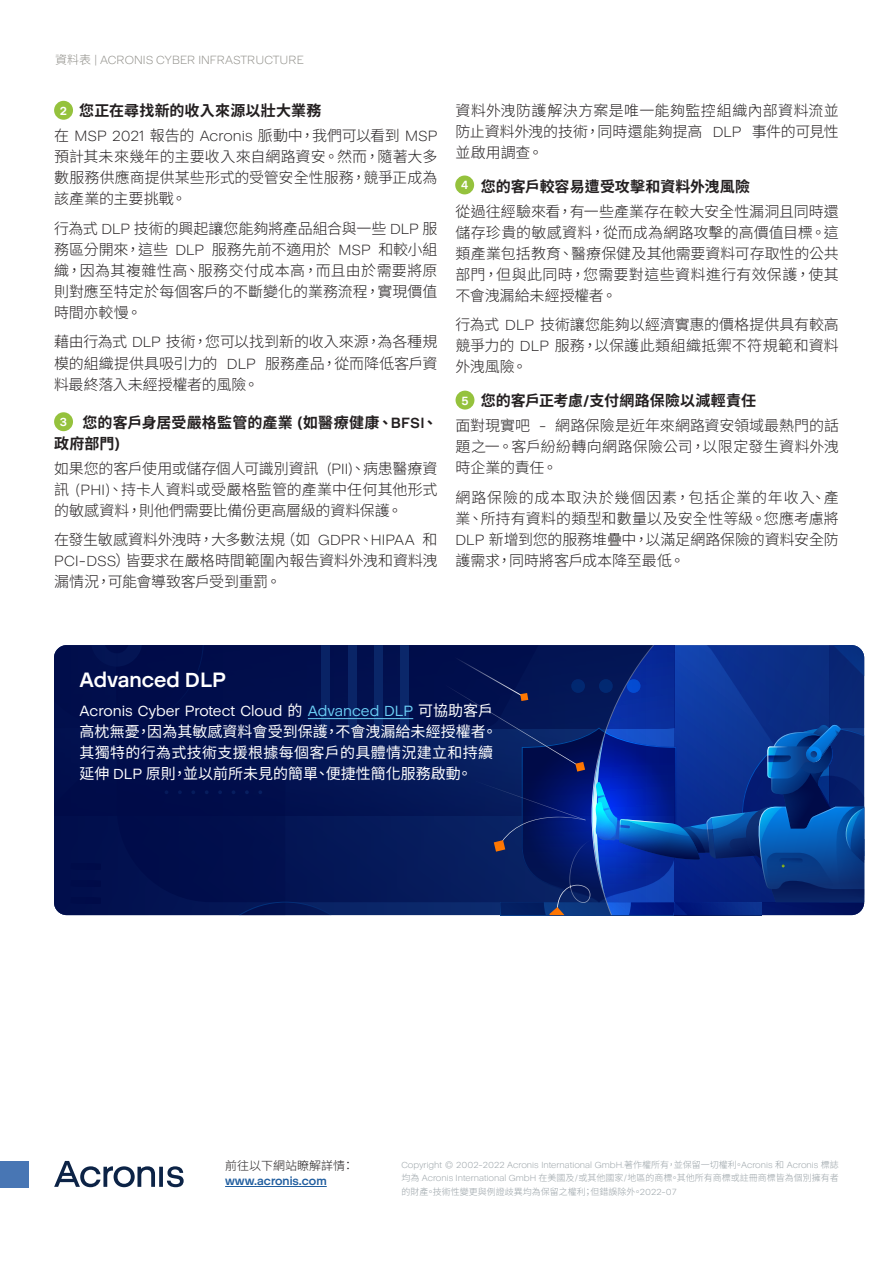
<style>
.page{position:relative;width:893px;height:1263px;background:#fff}
.page>*{position:absolute;margin:0;border:0;box-sizing:border-box;transform-origin:0 0}
.t1{font:700 21px "Acronis Cyber";color:#fff}
.t2{font:300 15px/21px "Noto Sans TC";color:#231f20;text-align:justify}
.t3{font:15px/21px "Noto Sans TC";letter-spacing:.005em;color:#fff}
.t4{font:700 15px/21px "Noto Sans TC";letter-spacing:.01em;color:#231f20}
.t5{font:15px "Acronis Cyber";color:#fff}
.t6{font:300 15px "Acronis Cyber";color:#231f20}
.t7{font:300 12px "Acronis Cyber";color:#8f8e88}
.t8{font:700 12px "Acronis Cyber";color:#215e9f}
.t9{font:300 12px "Noto Sans TC";color:#231f20}
.t10{font:700 12px "Acronis Cyber";color:#fff}
.t11{font:300 9px/13.5px "Noto Sans TC";color:#97a0a5}
.t12{font:300 9px "Acronis Cyber";color:#97a0a5}
.s1{font-family:"Noto Sans TC"}
.s2{font-family:"Acronis Cyber"}
.s3{font-weight:700}
.s4{font-family:"Acronis Cyber";font-weight:700}
.s5{color:#6bcff6}
</style>
<div class="page">
<div style="left:0;top:1161px;width:28px;height:26px;background:#4876b4"></div>
<hr style="left:225px;top:1186px;width:102px;height:1px;background:#215e9f">
<svg style="left:54px;top:1161px;width:130px;height:26px"></svg>
<div style="left:54px;top:412px;width:19px;height:19px;background:#95c23d;border-radius:50%"></div>
<div style="left:54px;top:101px;width:19px;height:19px;background:#95c23d;border-radius:50%"></div>
<div style="left:455px;top:176px;width:19px;height:18px;background:#95c23d;border-radius:50%"></div>
<div style="left:456px;top:391px;width:18px;height:19px;background:#95c23d;border-radius:50%"></div>
<svg style="left:54px;top:645px;width:389px;height:270px;background:#021250"></svg>
<svg style="left:443px;top:645px;width:421px;height:270px;background:#082b7f"></svg>
<hr style="left:308px;top:718px;width:105px;height:1px;background:#6bcff6">
<p class="t7" style="left:55px;top:52px;width:250px"><span class="s1">資料表</span> | ACRONIS CYBER INFRASTRUCTURE</p>
<p class="t4" style="left:79px;top:101px;width:244px">您正在尋找新的收入來源以壯大業務</p>
<p class="t6" style="left:54px;top:127px;width:385px"><span class="s1">在</span> MSP 2021 <span class="s1">報告的</span> Acronis <span class="s1">脈動中，我們可以看到</span> MSP</p>
<p class="t2" style="left:54px;top:147px;width:385px">預計其未來幾年的主要收入來自網路資安。然而，隨著大多數服務供應商提供某些形式的受管安全性服務，競爭正成為該產業的主要挑戰。</p>
<p class="t2" style="left:54px;top:218px;width:385px">行為式 <span class="s2">DLP</span> 技術的興起讓您能夠將產品組合與一些 <span class="s2">DLP</span> 服務區分開來，這些 <span class="s2">DLP</span> 服務先前不適用於 <span class="s2">MSP</span> 和較小組織，因為其複雜性高、服務交付成本高，而且由於需要將原則對應至特定於每個客戶的不斷變化的業務流程，實現價值時間亦較慢。</p>
<p class="t2" style="left:54px;top:332px;width:385px">藉由行為式 <span class="s2">DLP</span> 技術，您可以找到新的收入來源，為各種規模的組織提供具吸引力的 <span class="s2">DLP</span> 服務產品，從而降低客戶資料最終落入未經授權者的風險。</p>
<p class="t4" style="left:54px;top:412px;width:385px;text-indent:28px">您的客戶身居受嚴格監管的產業 <span class="s2">(</span>如醫療健康、<span class="s2">BFSI</span>、政府部門<span class="s2">)</span></p>
<p class="t2" style="left:54px;top:458px;width:385px">如果您的客戶使用或儲存個人可識別資訊 <span class="s2">(PII)</span>、病患醫療資訊 <span class="s2">(PHI)</span>、持卡人資料或受嚴格監管的產業中任何其他形式的敏感資料，則他們需要比備份更高層級的資料保護。</p>
<p class="t2" style="left:54px;top:530px;width:385px">在發生敏感資料外洩時，大多數法規（如 <span class="s2">GDPR</span>、<span class="s2">HIPAA</span> 和<span class="s2">PCI-DSS</span>）皆要求在嚴格時間範圍內報告資料外洩和資料洩漏情況，可能會導致客戶受到重罰。</p>
<p class="t10" style="left:60px;top:103px;width:8px">2</p>
<p class="t10" style="left:60px;top:415px;width:9px">3</p>
<p class="t2" style="left:456px;top:100px;width:385px">資料外洩防護解決方案是唯一能夠監控組織內部資料流並防止資料外洩的技術，同時還能夠提高 <span class="s2">DLP</span> 事件的可見性並啟用調查。</p>
<p class="t4" style="left:481px;top:176px;width:271px">您的客戶較容易遭受攻擊和資料外洩風險</p>
<p class="t2" style="left:456px;top:201px;width:385px">從過往經驗來看，有一些產業存在較大安全性漏洞且同時還儲存珍貴的敏感資料，從而成為網路攻擊的高價值目標。這類產業包括教育、醫療保健及其他需要資料可存取性的公共部門，但與此同時，您需要對這些資料進行有效保護，使其不會洩漏給未經授權者。</p>
<p class="t2" style="left:456px;top:315px;width:385px">行為式 <span class="s2">DLP</span> 技術讓您能夠以經濟實惠的價格提供具有較高競爭力的 <span class="s2">DLP</span> 服務，以保護此類組織抵禦不符規範和資料外洩風險。</p>
<p class="t2" style="left:456px;top:388px;width:385px;line-height:25.2px;text-indent:25px"><span class="s3">您的客戶正考慮</span><span class="s4">/</span><span class="s3">支付網路保險以減輕責任<br></span>面對現實吧 <span class="s2">-</span> 網路保險是近年來網路資安領域最熱門的話</p>
<p class="t2" style="left:456px;top:437px;width:385px">題之一。客戶紛紛轉向網路保險公司，以限定發生資料外洩時企業的責任。</p>
<p class="t2" style="left:456px;top:487px;width:385px">網路保險的成本取決於幾個因素，包括企業的年收入、產業、所持有資料的類型和數量以及安全性等級。您應考慮將<span class="s2">DLP</span> 新增到您的服務堆疊中，以滿足網路保險的資料安全防護需求，同時將客戶成本降至最低。</p>
<p class="t10" style="left:461px;top:178px;width:9px">4</p>
<p class="t10" style="left:461px;top:393px;width:9px">5</p>
<h1 class="t1" style="left:80px;top:667px;width:148px">Advanced DLP</h1>
<p class="t5" style="left:80px;top:702px;width:415px">Acronis Cyber Protect Cloud <span class="s1">的</span> <span class="s5">Advanced DLP</span> <span class="s1">可協助客戶</span></p>
<p class="t3" style="left:80px;top:722px;width:419px">高枕無憂，因為其敏感資料會受到保護，不會洩漏給未經授權者。其獨特的行為式技術支援根據每個客戶的具體情況建立和持續延伸 <span class="s2">DLP</span> 原則，並以前所未見的簡單、便捷性簡化服務啟動。</p>
<p class="t9" style="left:225px;top:1158px;width:130px">前往以下網站瞭解詳情：</p>
<p class="t8" style="left:225px;top:1173px;width:103px">www.acronis.com</p>
<p class="t12" style="left:401px;top:1159px;width:439px">Copyright © 2002-2022 Acronis International GmbH.<span class="s1">著作權所有，並保留一切權利。</span>Acronis <span class="s1">和</span> Acronis <span class="s1">標誌</span></p>
<p class="t11" style="left:401px;top:1171px;width:439px">均為 <span class="s2">Acronis International GmbH</span> 在美國及<span class="s2">/</span>或其他國家<span class="s2">/</span>地區的商標。其他所有商標或註冊商標皆為個別擁有者的財產。技術性變更與例證歧異均為保留之權利；但錯誤除外。<span class="s2">2022-07</span></p>
</div>
